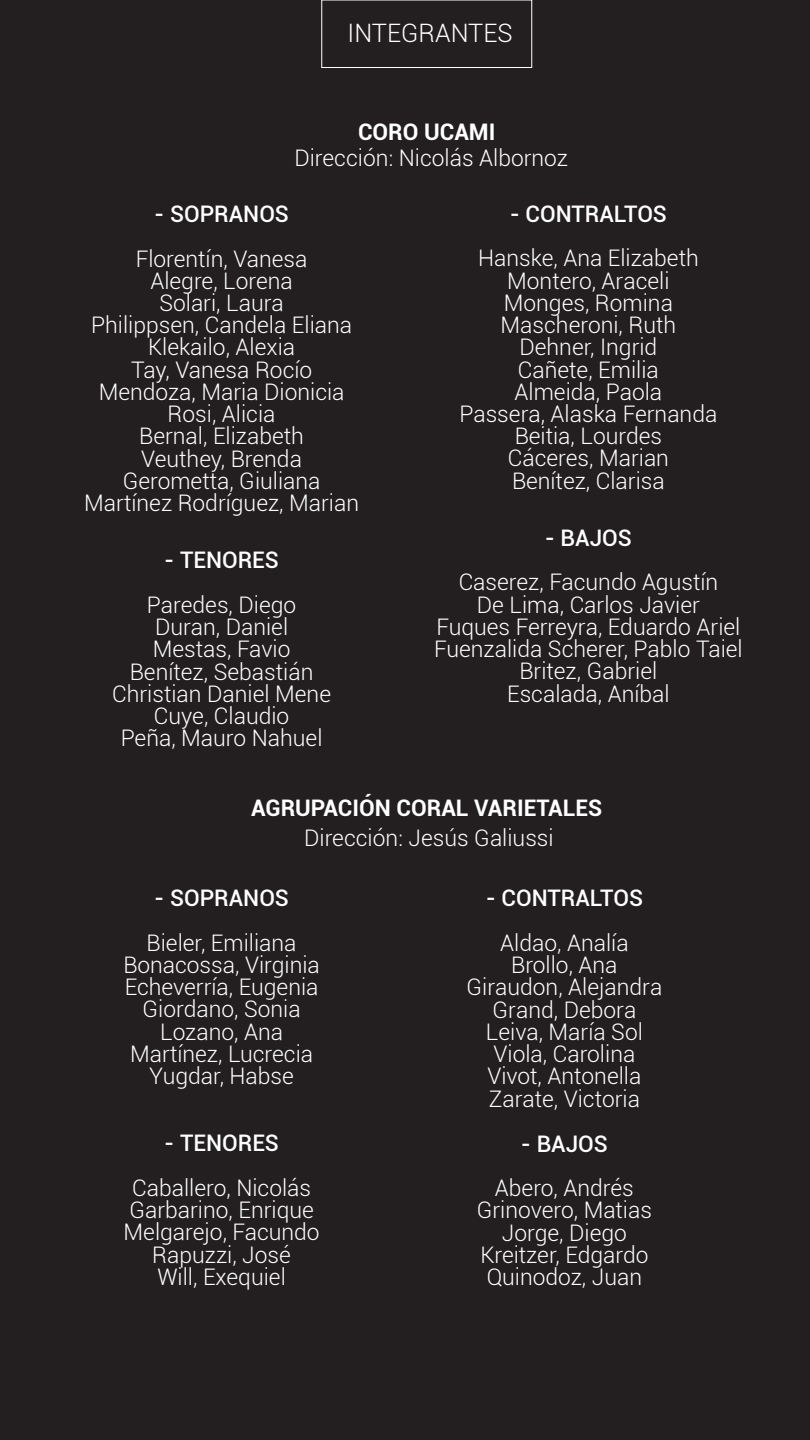
<style>
.page{position:relative;width:810px;height:1440px;background:#231f20}
.page>*{position:absolute;margin:0;border:0;box-sizing:border-box;transform-origin:0 0}
.t1{font:300 25.42px "Roboto";color:#fff}
.t2{font:300 22.8px/22.2px "Roboto";color:#fff;text-align:center}
.t3{font:500 22.8px "Roboto";color:#fff}
.t4{font:700 22.8px "Roboto";color:#fff}
</style>
<div class="page">
<div style="left:321px;top:0;width:211px;height:68px;border:1px solid #fff"></div>
<p class="t1" style="left:347px;top:15px;width:167px">INTEGRANTES</p>
<p class="t4" style="left:358px;top:116px;width:139px">CORO UCAMI</p>
<p class="t2" style="left:294px;top:146px;width:275px">Dirección: Nicolás Albornoz</p>
<p class="t3" style="left:154px;top:198px;width:136px">- SOPRANOS</p>
<p class="t2" style="left:84px;top:247px;width:276px">Florentín, Vanesa<br>Alegre, Lorena<br>Solari, Laura<br>Philippsen, Candela Eliana<br>Klekailo, Alexia<br>Tay, Vanesa Rocío<br>Mendoza, Maria Dionicia<br>Rosi, Alicia<br>Bernal, Elizabeth<br>Veuthey, Brenda<br>Gerometta, Giuliana<br>Martínez Rodríguez, Marian</p>
<p class="t3" style="left:164px;top:544px;width:116px">- TENORES</p>
<p class="t2" style="left:112px;top:593px;width:220px">Paredes, Diego<br>Duran, Daniel<br>Mestas, Favio<br>Benítez, Sebastián<br>Christian Daniel Mene<br>Cuye, Claudio<br>Peña, Mauro Nahuel</p>
<p class="t3" style="left:510px;top:198px;width:159px">- CONTRALTOS</p>
<p class="t2" style="left:459px;top:246px;width:259px">Hanske, Ana Elizabeth<br>Montero, Araceli<br>Monges, Romina<br>Mascheroni, Ruth<br>Dehner, Ingrid<br>Cañete, Emilia<br>Almeida, Paola<br>Passera, Alaska Fernanda<br>Beitia, Lourdes<br>Cáceres, Marian<br>Benítez, Clarisa</p>
<p class="t3" style="left:545px;top:522px;width:89px">- BAJOS</p>
<p class="t2" style="left:434px;top:570px;width:310px">Caserez, Facundo Agustín<br>De Lima, Carlos Javier<br>Fuques Ferreyra, Eduardo Ariel<br>Fuenzalida Scherer, Pablo Taiel<br>Britez, Gabriel<br>Escalada, Aníbal</p>
<p class="t4" style="left:251px;top:792px;width:353px">AGRUPACIÓN CORAL VARIETALES</p>
<p class="t2" style="left:304px;top:826px;width:251px">Dirección: Jesús Galiussi</p>
<p class="t3" style="left:154px;top:882px;width:136px">- SOPRANOS</p>
<p class="t2" style="left:123px;top:931px;width:198px">Bieler, Emiliana<br>Bonacossa, Virginia<br>Echeverría, Eugenia<br>Giordano, Sonia<br>Lozano, Ana<br>Martínez, Lucrecia<br>Yugdar, Habse</p>
<p class="t3" style="left:164px;top:1127px;width:116px">- TENORES</p>
<p class="t2" style="left:124px;top:1176px;width:198px">Caballero, Nicolás<br>Garbarino, Enrique<br>Melgarejo, Facundo<br>Rapuzzi, José<br>Will, Exequiel</p>
<p class="t3" style="left:486px;top:882px;width:159px">- CONTRALTOS</p>
<p class="t2" style="left:467px;top:931px;width:197px">Aldao, Analía<br>Brollo, Ana<br>Giraudon, Alejandra<br>Grand, Debora<br>Leiva, María Sol<br>Viola, Carolina<br>Vivot, Antonella<br>Zarate, Victoria</p>
<p class="t3" style="left:521px;top:1128px;width:89px">- BAJOS</p>
<p class="t2" style="left:477px;top:1176px;width:177px">Abero, Andrés<br>Grinovero, Matias<br>Jorge, Diego<br>Kreitzer, Edgardo<br>Quinodoz, Juan</p>
</div>
